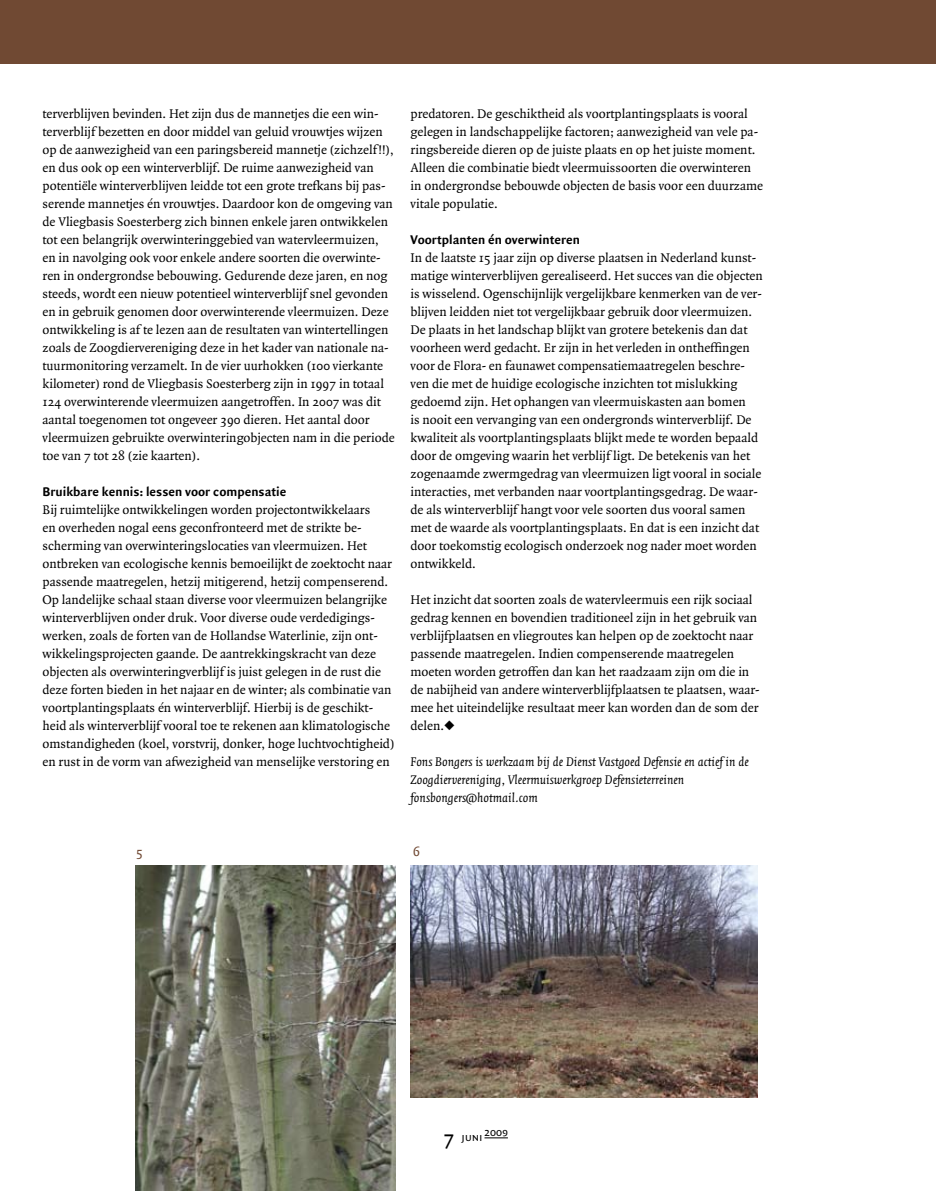
<style>
.page{position:relative;width:936px;height:1191px;background:#fff}
.page>*{position:absolute;margin:0;border:0;box-sizing:border-box;transform-origin:0 0}
.t1{font:13.5px/18px "Quadraat";color:#000}
.t2{font:italic 13.5px/18px "Quadraat";color:#000}
.t3{font:700 13.5px "Quadraat Sans";color:#000}
.t4{font:13.5px "Quadraat Sans";color:#704933}
.t5{font:12px "Quadraat Sans Caps";color:#000}
.s1{font-family:"Quadraat Sans";font-size:21px}
</style>
<div class="page">
<svg style="left:484px;top:1137px;width:24px;height:1px"></svg>
<img style="left:410px;top:865px;width:347px;height:232px">
<div style="left:0;top:0;width:935px;height:64px;background:#704933"></div>
<img style="left:135px;top:865px;width:260px;height:326px">
<p class="t1" style="left:43px;top:105px;width:353px">terverblijven bevinden. Het zijn dus de mannetjes die een win&shy;terverblijf bezetten en door middel van geluid vrouwtjes wijzen op de aanwezigheid van een paringsbereid mannetje (zichzelf!!), en dus ook op een winterverblijf. De ruime aanwezigheid van potentiële winterverblijven leidde tot een grote trefkans bij pas&shy;serende mannetjes én vrouwtjes. Daardoor kon de omgeving van de Vliegbasis Soesterberg zich binnen enkele jaren ontwikkelen tot een belangrijk overwinteringgebied van watervleermuizen, en in navolging ook voor enkele andere soorten die overwinte&shy;ren in ondergrondse bebouwing. Gedurende deze jaren, en nog steeds, wordt een nieuw potentieel winterverblijf snel gevonden en in gebruik genomen door overwinterende vleermuizen. Deze ontwikkeling is af te lezen aan de resultaten van wintertellingen zoals de Zoogdiervereniging deze in het kader van nationale na&shy;tuurmonitoring verzamelt. In de vier uurhokken (100 vierkante kilometer) rond de Vliegbasis Soesterberg zijn in 1997 in totaal 124 overwinterende vleermuizen aangetroffen. In 2007 was dit aantal toegenomen tot ongeveer 390 dieren. Het aantal door vleermuizen gebruikte overwinteringobjecten nam in die periode toe van 7 tot 28 (zie kaarten).</p>
<p class="t3" style="left:43px;top:484px;width:245px">Bruikbare kennis: lessen voor compensatie</p>
<p class="t1" style="left:43px;top:501px;width:353px">Bij ruimtelijke ontwikkelingen worden projectontwikkelaars<br>en overheden nogal eens geconfronteerd met de strikte be&shy;scherming van overwinteringslocaties van vleermuizen. Het ontbreken van ecologische kennis bemoeilijkt de zoektocht naar passende maatregelen, hetzij mitigerend, hetzij compenserend.<br>Op landelijke schaal staan diverse voor vleermuizen belangrijke winterverblijven onder druk. Voor diverse oude verdedigings&shy;werken, zoals de forten van de Hollandse Waterlinie, zijn ont&shy;wikkelingsprojecten gaande. De aantrekkingskracht van deze objecten als overwinteringverblijf is juist gelegen in de rust die deze forten bieden in het najaar en de winter; als combinatie van voortplantingsplaats én winterverblijf. Hierbij is de geschikt&shy;heid als winterverblijf vooral toe te rekenen aan klimatologische omstandigheden (koel, vorstvrij, donker, hoge luchtvochtigheid) en rust in de vorm van afwezigheid van menselijke verstoring en</p>
<p class="t1" style="left:410px;top:105px;width:354px">predatoren. De geschiktheid als voortplantingsplaats is vooral gelegen in landschappelijke factoren; aanwezigheid van vele pa&shy;ringsbereide dieren op de juiste plaats en op het juiste moment.<br>Alleen die combinatie biedt vleermuissoorten die overwinteren in ondergrondse bebouwde objecten de basis voor een duurzame vitale populatie.</p>
<p class="t3" style="left:410px;top:232px;width:171px">Voortplanten én overwinteren</p>
<p class="t1" style="left:410px;top:249px;width:354px">In de laatste 15 jaar zijn op diverse plaatsen in Nederland kunst&shy;matige winterverblijven gerealiseerd. Het succes van die objecten is wisselend. Ogenschijnlijk vergelijkbare kenmerken van de ver&shy;blijven leidden niet tot vergelijkbaar gebruik door vleermuizen.<br>De plaats in het landschap blijkt van grotere betekenis dan dat voorheen werd gedacht. Er zijn in het verleden in ontheffingen voor de Flora- en faunawet compensatiemaatregelen beschre&shy;ven die met de huidige ecologische inzichten tot mislukking gedoemd zijn. Het ophangen van vleermuiskasten aan bomen<br>is nooit een vervanging van een ondergronds winterverblijf. De kwaliteit als voortplantingsplaats blijkt mede te worden bepaald door de omgeving waarin het verblijf ligt. De betekenis van het zogenaamde zwermgedrag van vleermuizen ligt vooral in sociale interacties, met verbanden naar voortplantingsgedrag. De waar&shy;de als winterverblijf hangt voor vele soorten dus vooral samen met de waarde als voortplantingsplaats. En dat is een inzicht dat door toekomstig ecologisch onderzoek nog nader moet worden ontwikkeld.</p>
<p class="t1" style="left:410px;top:591px;width:350px">Het inzicht dat soorten zoals de watervleermuis een rijk sociaal gedrag kennen en bovendien traditioneel zijn in het gebruik van verblijfplaatsen en vliegroutes kan helpen op de zoektocht naar passende maatregelen. Indien compenserende maatregelen moeten worden getroffen dan kan het raadzaam zijn om die in de nabijheid van andere winterverblijfplaatsen te plaatsen, waar&shy;mee het uiteindelijke resultaat meer kan worden dan de som der delen.◆</p>
<p class="t2" style="left:410px;top:753px;width:339px">Fons Bongers is werkzaam bij de Dienst Vastgoed Defensie en actief in de<br>Zoogdiervereniging, Vleermuiswerkgroep Defensieterreinen fonsbongers@hotmail.com</p>
<p class="t4" style="left:136px;top:844px;width:8px">5</p>
<p class="t4" style="left:413px;top:844px;width:8px">6</p>
<p class="t5" style="left:444px;top:1127px;width:66px"><span class="s1">7</span> juni 2009</p>
</div>
